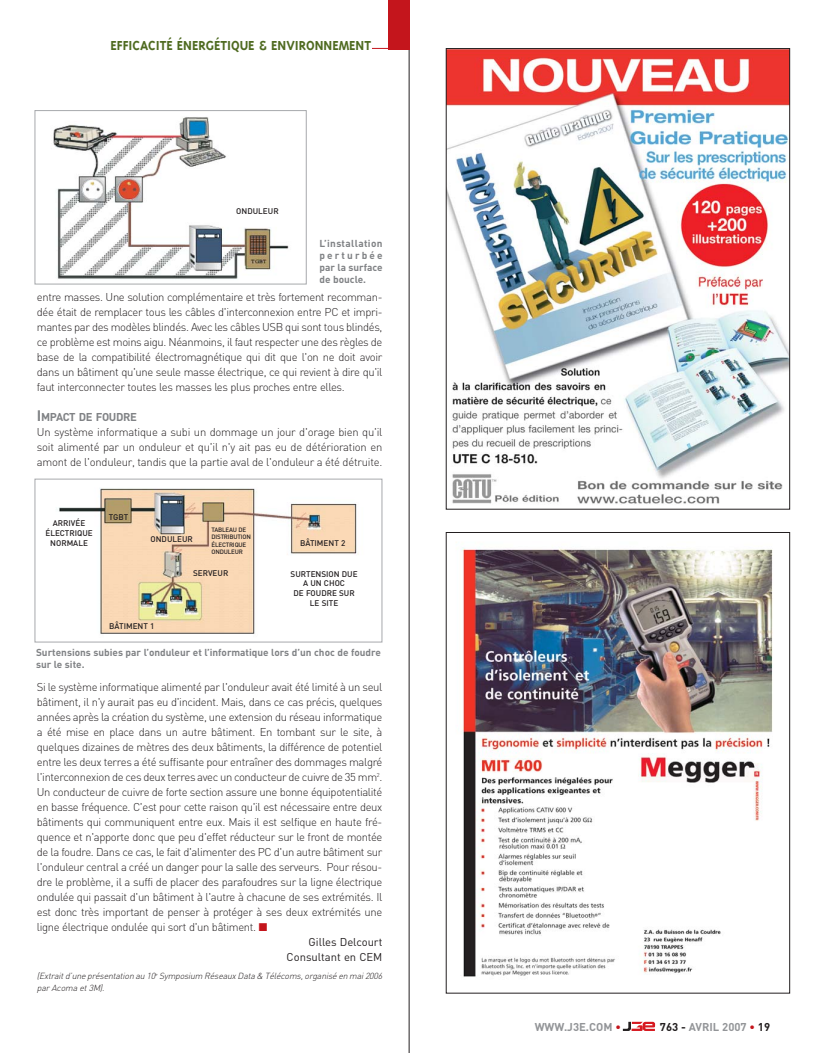
<style>
.page{position:relative;width:815px;height:1053px;background:#fff}
.page>*{position:absolute;margin:0;border:0;box-sizing:border-box;transform-origin:0 0}
.t1{font:700 15px "Triplex";color:#4e6a20}
.t2{font:300 11.25px/15px "DIN";letter-spacing:-.03em;color:#231f20;text-align:justify}
.t3{font:11.25px "DIN";color:#231f20}
.t4{font:700 11.25px "DIN";color:#939598}
.t5{font:700 10px/12px "DIN";color:#808285}
.t6{font:italic 300 8.75px/12.5px "DIN";color:#231f20}
.t7{font:500 8.12px/9.8px "DIN";color:#231f20;text-align:center}
.t8{font:500 6.25px/7.5px "DIN";letter-spacing:-.025em;color:#231f20}
.s1{font-weight:700;font-size:15px;color:#808285}
.s2{font-weight:700;color:#808285}
.s3{color:#c4151c}
.s4{color:#231f20}
</style>
<div class="page">
<hr style="left:372px;top:48px;width:31px;height:1px;background:#c4151c">
<img style="left:448px;top:50px;width:340px;height:454px">
<div style="left:446px;top:48px;width:344px;height:461px;border:1px solid #231f20"></div>
<hr style="left:409px;top:1px;width:1px;height:1051px;background:#231f20">
<div style="left:388px;top:1px;width:21px;height:49px;background:#c4151c"></div>
<img style="left:461px;top:547px;width:312px;height:430px">
<div style="left:446px;top:532px;width:344px;height:461px;border:1px solid #231f20"></div>
<svg style="left:623px;top:1021px;width:32px;height:9px"></svg>
<img style="left:53px;top:117px;width:236px;height:162px">
<div style="left:35px;top:110px;width:271px;height:174px;border:1px solid #a7a9ac"></div>
<img style="left:59px;top:488px;width:300px;height:146px">
<div style="left:35px;top:479px;width:347px;height:163px;border:1px solid #a7a9ac"></div>
<h1 class="t1" style="left:110px;top:39px;width:262px">EFFICACITÉ ÉNERGÉTIQUE &amp; ENVIRONNEMENT</h1>
<p class="t7" style="left:236px;top:207px;width:44px">ONDULEUR</p>
<p class="t5" style="left:320px;top:239px;width:64px;text-align:justify">L’installation perturbée par la surface de boucle.</p>
<p class="t2" style="left:37px;top:290px;width:347px">entre masses. Une solution complémentaire et très fortement recomman&shy;dée était de remplacer tous les câbles d'interconnexion entre PC et impri&shy;mantes par des modèles blindés. Avec les câbles USB qui sont tous blindés, ce problème est moins aigu. Néanmoins, il faut respecter une des règles de base de la compatibilité électromagnétique qui dit que l'on ne doit avoir dans un bâtiment qu'une seule masse électrique, ce qui revient à dire qu'il faut interconnecter toutes les masses les plus proches entre elles.</p>
<p class="t2" style="left:37px;top:410px;width:347px;text-align:left"><span class="s1">I</span><span class="s2">MPACT DE FOUDRE<br></span>Un système informatique a subi un dommage un jour d'orage bien qu'il soit alimenté par un onduleur et qu'il n'y ait pas eu de détérioration en amont de l'onduleur, tandis que la partie aval de l'onduleur a été détruite.</p>
<p class="t7" style="left:45px;top:519px;width:49px">ARRIVÉE<br>ÉLECTRIQUE<br>NORMALE</p>
<p class="t7" style="left:109px;top:513px;width:21px">TGBT</p>
<p class="t7" style="left:151px;top:535px;width:44px">ONDULEUR</p>
<p class="t8" style="left:211px;top:526px;width:41px">TABLEAU DE<br>DISTRIBUTION<br>ÉLECTRIQUE<br>ONDULEUR</p>
<p class="t7" style="left:193px;top:569px;width:37px">SERVEUR</p>
<p class="t7" style="left:109px;top:622px;width:47px">BÂTIMENT 1</p>
<p class="t7" style="left:300px;top:539px;width:47px">BÂTIMENT 2</p>
<p class="t7" style="left:291px;top:569px;width:69px">SURTENSION DUE<br>A UN CHOC<br>DE FOUDRE SUR<br>LE SITE</p>
<p class="t5" style="left:36px;top:647px;width:346px">Surtensions subies par l’onduleur et l’informatique lors d’un choc de foudre sur le site.</p>
<p class="t2" style="left:37px;top:680px;width:347px">Si le système informatique alimenté par l'onduleur avait été limité à un seul</p>
<p class="t2" style="left:37px;top:695px;width:347px">bâtiment, il n'y aurait pas eu d'incident. Mais, dans ce cas précis, quelques</p>
<p class="t2" style="left:37px;top:710px;width:347px">années après la création du système, une extension du réseau informatique</p>
<p class="t2" style="left:37px;top:725px;width:347px">a été mise en place dans un autre bâtiment. En tombant sur le site, à</p>
<p class="t2" style="left:37px;top:740px;width:347px">quelques dizaines de mètres des deux bâtiments, la différence de potentiel</p>
<p class="t2" style="left:37px;top:755px;width:347px">entre les deux terres a été suffisante pour entraîner des dommages malgré</p>
<p class="t2" style="left:37px;top:770px;width:347px">l'interconnexion de ces deux terres avec un conducteur de cuivre de 35 mm<sup>2</sup>.</p>
<p class="t2" style="left:37px;top:785px;width:347px">Un conducteur de cuivre de forte section assure une bonne équipotentialité</p>
<p class="t2" style="left:37px;top:800px;width:347px">en basse fréquence. C'est pour cette raison qu'il est nécessaire entre deux</p>
<p class="t2" style="left:37px;top:815px;width:347px">bâtiments qui communiquent entre eux. Mais il est selfique en haute fré-</p>
<p class="t2" style="left:37px;top:830px;width:347px">quence et n'apporte donc que peu d'effet réducteur sur le front de montée</p>
<p class="t2" style="left:37px;top:845px;width:347px">de la foudre. Dans ce cas, le fait d'alimenter des PC d'un autre bâtiment sur</p>
<p class="t2" style="left:37px;top:860px;width:347px">l'onduleur central a créé un danger pour la salle des serveurs. Pour résou-</p>
<p class="t2" style="left:37px;top:875px;width:347px">dre le problème, il a suffi de placer des parafoudres sur la ligne électrique</p>
<p class="t2" style="left:37px;top:890px;width:347px">ondulée qui passait d'un bâtiment à l'autre à chacune de ses extrémités. Il</p>
<p class="t2" style="left:37px;top:905px;width:347px">est donc très important de penser à protéger à ses deux extrémités une</p>
<p class="t2" style="left:37px;top:920px;width:232px">ligne électrique ondulée qui sort d'un bâtiment. <span class="s3">■</span></p>
<p class="t3" style="left:309px;top:937px;width:75px">Gilles Delcourt</p>
<p class="t3" style="left:287px;top:952px;width:97px">Consultant en CEM</p>
<p class="t6" style="left:37px;top:970px;width:349px">(Extraitd’une présentation au 10<sup>e</sup> Symposium Réseaux Data &amp; Télécoms,organisé en mai2006 parAcoma et3M).</p>
<p class="t4" style="left:535px;top:1022px;width:88px">WWW.J3E.COM <span class="s3">•</span></p>
<p class="t4" style="left:660px;top:1022px;width:112px"><span class="s4">763 -</span> AVRIL 2007 <span class="s3">•</span> <span class="s4">19</span></p>
</div>
